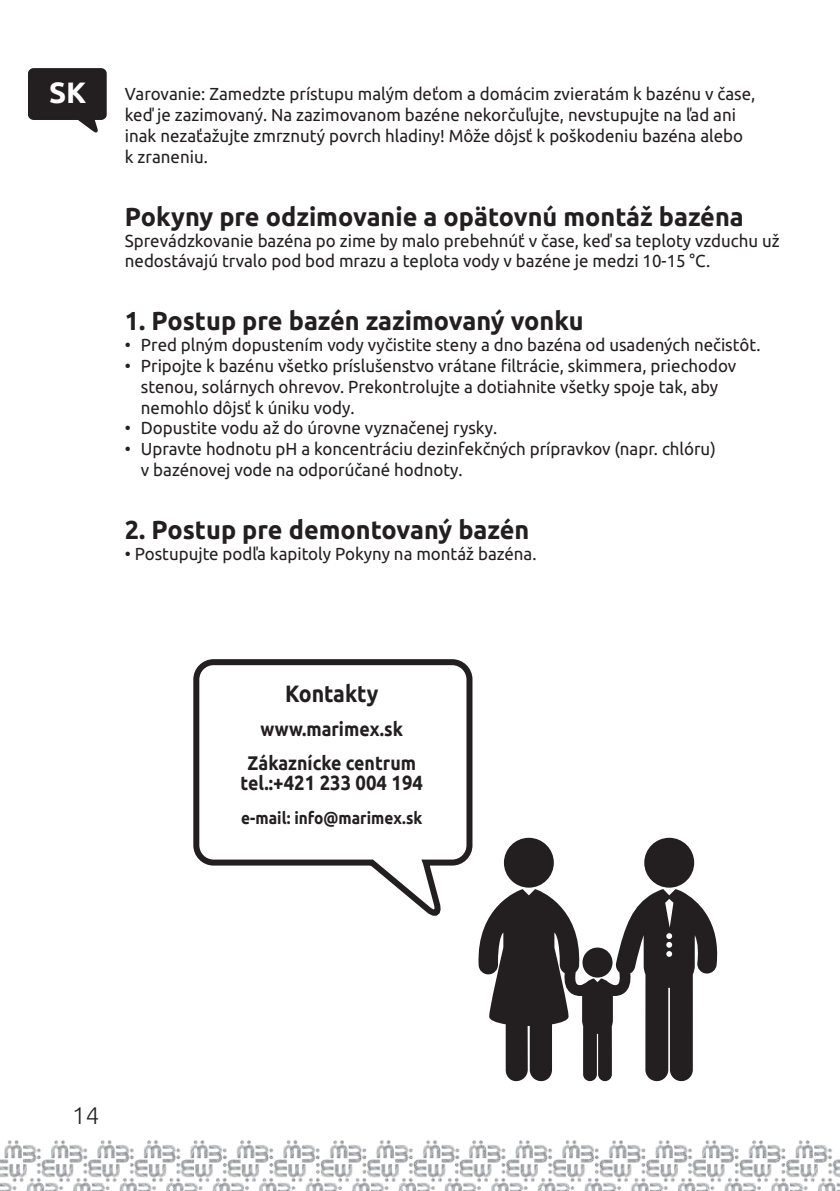
<style>
.page{position:relative;width:840px;height:1191px;background:#fff}
.page>*{position:absolute;margin:0;border:0;box-sizing:border-box;transform-origin:0 0}
.t1{font:700 29.4px "Ubuntu";color:#fff}
.t2{font:700 26px "Ubuntu";color:#231f20}
.t3{font:300 24px "Ubuntu";color:#231f20}
.t4{font:700 23.6px "Ubuntu";color:#231f20;scale:.9 1}
.t5{font:700 20.6px "Ubuntu";color:#231f20;scale:.9 1}
.t6{font:700 19.6px/34.2px "Ubuntu";color:#231f20;text-align:center;scale:.9 1}
.t7{font:17.4px/20.8px "Ubuntu";color:#231f20}
.t8{font:700 17px "Ubuntu";color:#231f20;scale:.9 1}
.s1{font-size:19.6px}
</style>
<div class="page">
<img style="left:0;top:1140px;width:403px;height:51px">
<img style="left:403px;top:1140px;width:436px;height:51px">
<svg style="left:193px;top:659px;width:280px;height:257px"></svg>
<svg style="left:503px;top:837px;width:50px;height:50px"></svg>
<div style="left:644px;top:837px;width:49px;height:50px;background:#231f20;border-radius:50%"></div>
<svg style="left:478px;top:889px;width:239px;height:192px;fill:#231f20"></svg>
<svg style="left:582px;top:947px;width:30px;height:30px"></svg>
<svg style="left:28px;top:68px;width:79px;height:65px"></svg>
<h1 class="t1" style="left:49px;top:75px;width:39px">SK</h1>
<p class="t7" style="left:125px;top:83px;width:631px">Varovanie: Zamedzte prístupu malým deťom a domácim zvieratám k bazénu v čase, keď je zazimovaný. Na zazimovanom bazéne nekorčuľujte, nevstupujte na ľad ani inak nezaťažujte zmrznutý povrch hladiny! Môže dôjsť k poškodeniu bazéna alebo k zraneniu.</p>
<h2 class="t2" style="left:125px;top:201px;width:620px">Pokyny pre odzimovanie a opätovnú montáž bazéna</h2>
<p class="t7" style="left:125px;top:229px;width:656px">Sprevádzkovanie bazéna po zime by malo prebehnúť v čase, keď sa teploty vzduchu už nedostávajú trvalo pod bod mrazu a teplota vody v bazéne je medzi 10-15 °C.</p>
<h2 class="t2" style="left:125px;top:305px;width:460px">1. Postup pre bazén zazimovaný vonku</h2>
<p class="t7" style="left:125px;top:334px;width:636px">• Pred plným dopustením vody vyčistite steny a dno bazéna od usadených nečistôt.</p>
<p class="t7" style="left:141px;top:355px;width:596px;text-indent:-16px">• Pripojte k bazénu všetko príslušenstvo vrátane filtrácie, skimmera, priechodov stenou, solárnych ohrevov. Prekontrolujte a dotiahnite všetky spoje tak, aby nemohlo dôjsť k úniku vody.</p>
<p class="t7" style="left:125px;top:417px;width:374px">• Dopustite vodu až do úrovne vyznačenej rysky.</p>
<p class="t7" style="left:141px;top:438px;width:576px;text-indent:-16px">• Upravte hodnotu pH a koncentráciu dezinfekčných prípravkov (napr. chlóru) v bazénovej vode na odporúčané hodnoty.</p>
<h2 class="t2" style="left:125px;top:514px;width:406px">2. Postup pre demontovaný bazén</h2>
<p class="t7" style="left:125px;top:542px;width:413px">• Postupujte podľa kapitoly Pokyny na montáž bazéna.</p>
<h3 class="t4" style="left:285px;top:679px;width:105px">Kontakty</h3>
<p class="t6" style="left:247px;top:711px;width:189px">www.marimex.sk<br>Zákaznícke centrum</p>
<p class="t5" style="left:240px;top:770px;width:204px"><span class="s1">tel.:</span>+421 233 004 194</p>
<p class="t8" style="left:241px;top:808px;width:202px">e-mail: info@marimex.sk</p>
<h3 class="t3" style="left:72px;top:1101px;width:29px">14</h3>
</div>
